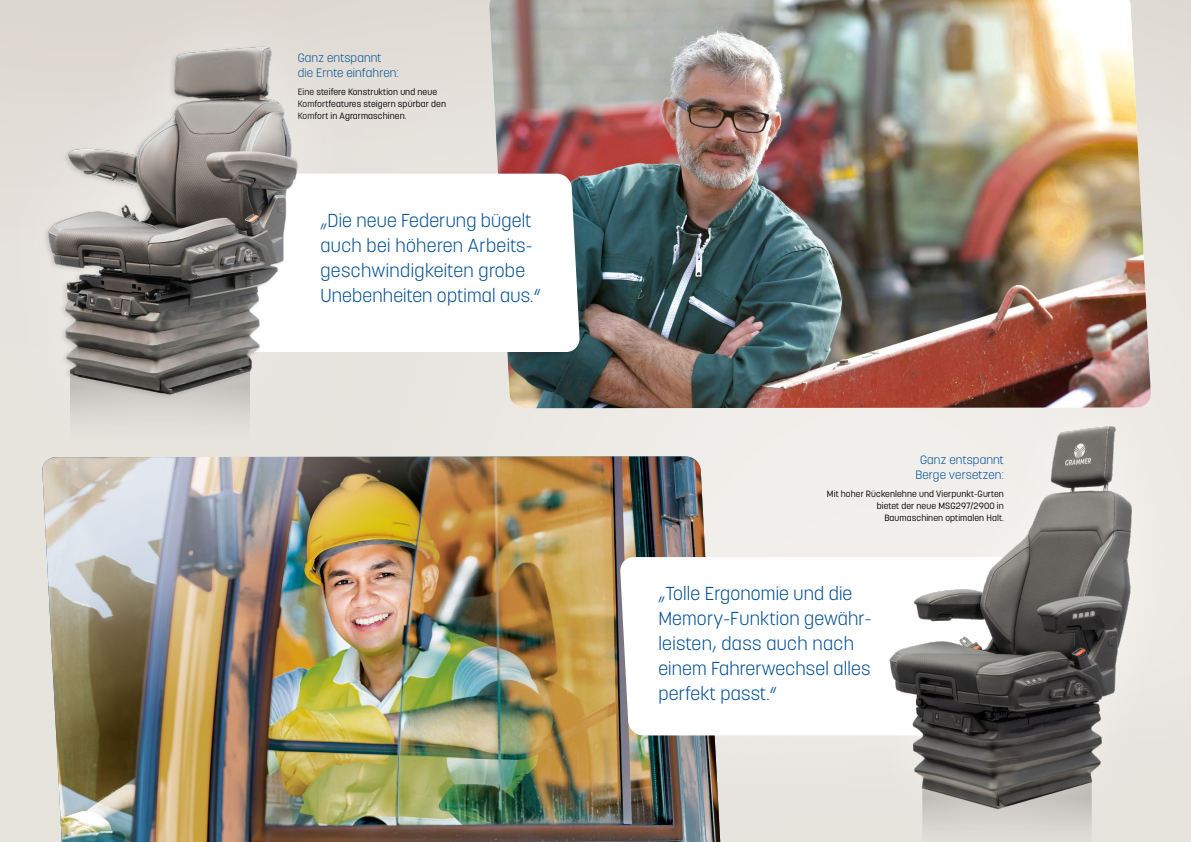
<style>
.page{position:relative;width:1191px;height:842px;background:#fff}
.page>*{position:absolute;margin:0;border:0;box-sizing:border-box;transform-origin:0 0}
.t1{font:300 18.6px/25px "Korolev";letter-spacing:.01em;color:#004f94}
.t2{font:300 12px/15px "Korolev";letter-spacing:.01em;color:#004f94}
.t3{font:9px/12px "Korolev";letter-spacing:.01em;color:#000}
</style>
<div class="page">
<img style="left:42px;top:456px;width:678px;height:386px">
<img style="left:489px;top:0;width:662px;height:408px">
<svg style="left:619px;top:557px;width:101px;height:178px"></svg>
<svg style="left:489px;top:174px;width:91px;height:178px"></svg>
<div style="left:844px;top:380px;width:334px;height:462px;background:#fff;opacity:.45"></div>
<img style="left:878px;top:414px;width:267px;height:401px">
<div style="left:0;top:0;width:364px;height:462px;background:#fff;opacity:.45"></div>
<img style="left:16px;top:34px;width:312px;height:412px">
<p class="t2" style="left:298px;top:50px;width:102px">Ganz entspannt die Ernte einfahren:</p>
<p class="t3" style="left:298px;top:85px;width:150px">Eine steifere Konstruktion und neue<br>Komfortfeatures steigern spürbar den<br>Komfort in Agrarmaschinen.</p>
<p class="t1" style="left:320px;top:208px;width:222px">„Die neue Federung bügelt auch bei höheren Arbeits&shy;geschwindigkeiten grobe<br>Unebenheiten optimal aus.“</p>
<p class="t2" style="left:915px;top:453px;width:90px;text-align:center">Ganz entspannt<br>Berge versetzen:</p>
<p class="t3" style="left:827px;top:488px;width:178px;text-align:right">Mit hoher Rückenlehne und Vierpunkt-Gurten bietet der neue MSG297/2900 in<br>Baumaschinen optimalen Halt.</p>
<p class="t1" style="left:658px;top:581px;width:215px">„Tolle Ergonomie und die<br>Memory-Funktion gewähr&shy;leisten, dass auch nach einem Fahrerwechsel alles perfekt passt.“</p>
</div>
